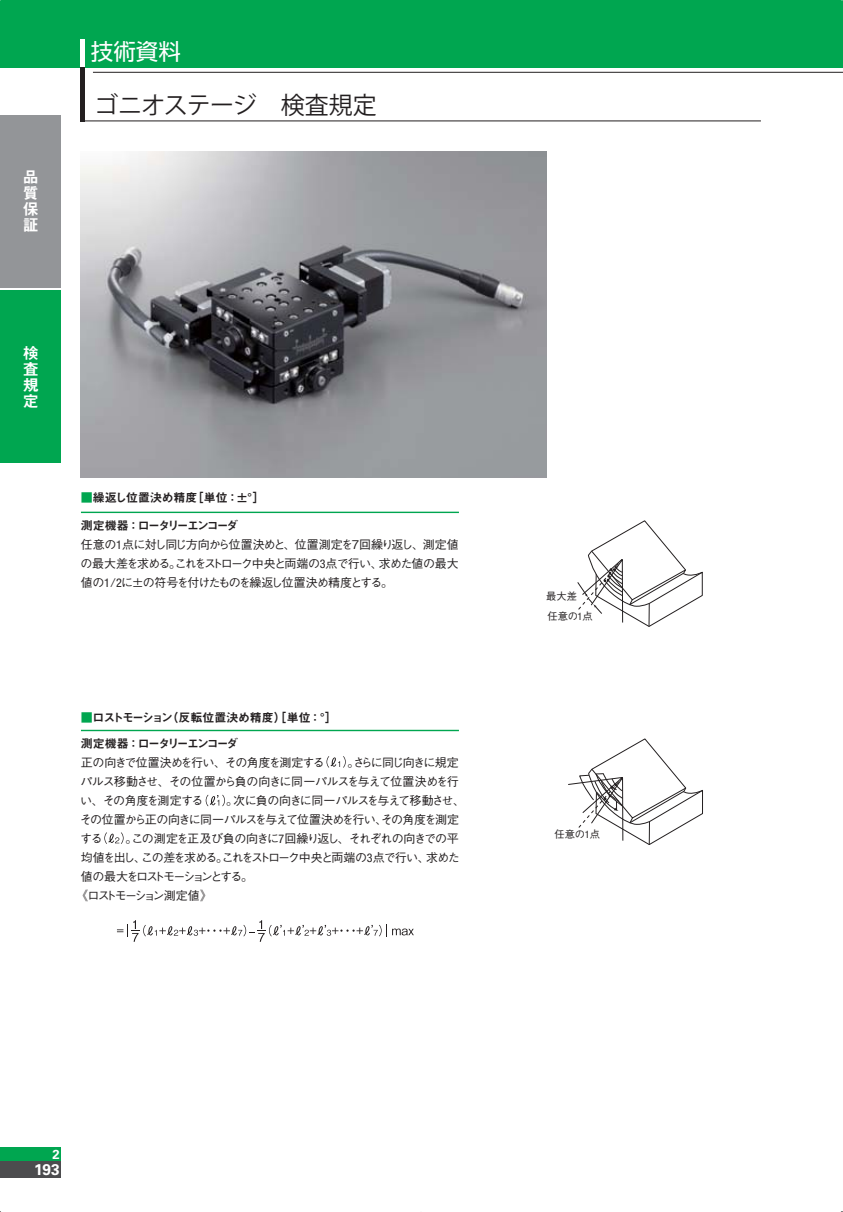
<style>
.page{position:relative;width:843px;height:1212px;background:#fff}
.page>*{position:absolute;margin:0;border:0;box-sizing:border-box;transform-origin:0 0}
.t1{font:24.07px "Koz Go Pro Regular 90 msp RKSJ H";letter-spacing:-.02em;color:#231f20}
.t2{font:22.5px "Shin Go Pro Regular 90 msp RKSJ H";color:#fff}
.t3{font:15.97px/16px "Midashi Go Pro MB31 90 msp RKSJ V";color:#fff;text-align:justify}
.t4{font:700 15.53px "Univers LT Std";color:#fff}
.t5{font:700 13.05px "Univers LT Std";color:#fff}
.t6{font:11.92px/18.9px "Gothic BBB Pro Medium 90 msp RKSJ H";letter-spacing:-.095em;color:#231f20;text-align:justify}
.t7{font:11.92px "Gothic BBB Pro Medium 90 msp RKSJ H";letter-spacing:-.135em;color:#231f20}
.t8{font:11.92px "Gothic BBB Pro Medium 90 msp RKSJ H";letter-spacing:-.07em;color:#231f20}
.t9{font:11.92px "Gothic BBB Pro Medium 90 msp RKSJ H";letter-spacing:-.075em;color:#231f20}
.t10{font:11.92px "Gothic BBB Pro Medium 90 msp RKSJ H";letter-spacing:-.065em;color:#231f20}
.t11{font:11.92px "Midashi Go Pro MB31 90 msp RKSJ V";letter-spacing:-.175em;color:#231f20}
.t12{font:11.92px "Midashi Go Pro MB31 90 msp RKSJ V";letter-spacing:-.03em;color:#231f20}
.t13{font:11.92px "Midashi Go Pro MB31 90 msp RKSJ V";color:#231f20}
.t14{font:11.92px "Gothic BBB Pro Medium 90 msp RKSJ H";letter-spacing:-.17em;color:#231f20}
.t15{font:11.92px "Gothic BBB Pro Medium 90 msp RKSJ H";letter-spacing:-.16em;color:#231f20}
.t16{font:10.35px/20.2px "Gothic BBB Pro Medium 90 msp RKSJ H";color:#231f20}
.s1{color:#00a650}
.s2{font-family:"Helvetica Neue LT Std";font-stretch:condensed}
</style>
<div class="page">
<div style="left:0;top:0;width:841px;height:67px;background:#00a650"></div>
<div style="left:0;top:1147px;width:61px;height:14px;background:#00a650"></div>
<div style="left:0;top:1161px;width:61px;height:16px;background:#4c4c4e"></div>
<hr style="left:841px;top:0;width:2px;height:67px;background:#00a650">
<hr style="left:81px;top:39px;width:4px;height:28px;background:#fff">
<hr style="left:81px;top:67px;width:4px;height:54px;background:#231f20">
<hr style="left:81px;top:120px;width:680px;height:1px;background:#231f20">
<hr style="left:93px;top:72px;width:750px;height:1px;background:#231f20">
<div style="left:0;top:115px;width:61px;height:172px;background:#939598"></div>
<div style="left:0;top:290px;width:61px;height:172px;background:#00a650"></div>
<img style="left:81px;top:151px;width:466px;height:326px">
<hr style="left:81px;top:511px;width:378px;height:2px;background:#00a650">
<hr style="left:81px;top:729px;width:378px;height:2px;background:#00a650">
<svg style="left:117px;top:920px;width:297px;height:21px"></svg>
<svg style="left:577px;top:520px;width:126px;height:107px"></svg>
<svg style="left:568px;top:738px;width:135px;height:107px"></svg>
<svg style="left:326px;top:756px;width:20px;height:11px"></svg>
<svg style="left:206px;top:794px;width:19px;height:12px"></svg>
<svg style="left:104px;top:832px;width:20px;height:11px"></svg>
<h3 class="t3" style="left:23px;top:171px;width:17px">品質保証</h3>
<h2 class="t2" style="left:91px;top:43px;width:91px">技術資料</h2>
<h1 class="t1" style="left:94px;top:96px;width:284px">ゴニオステージ　検査規定</h1>
<h3 class="t3" style="left:23px;top:347px;width:17px">検査規定</h3>
<p class="t13" style="left:81px;top:493px;width:185px"><span class="s1">■</span>繰返し位置決め精度［単位：±°］</p>
<p class="t11" style="left:81px;top:520px;width:159px">測定機器：ロータリーエンコーダ</p>
<p class="t6" style="left:81px;top:536px;width:380px">任意の<span class="s2">1</span>点に対し同じ方向から位置決めと、位置測定を７回繰り返し、測定値の最大差を求める。これをストローク中央と両端の<span class="s2">3</span>点で行い、求めた値の最大値の<span class="s2">1</span>/<span class="s2">2</span>に±の符号を付けたものを繰返し位置決め精度とする。</p>
<p class="t12" style="left:81px;top:713px;width:257px"><span class="s1">■</span>ロストモーション（反転位置決め精度）［単位：°］</p>
<p class="t11" style="left:81px;top:738px;width:159px">測定機器：ロータリーエンコーダ</p>
<p class="t6" style="left:81px;top:754px;width:379px">正の向きで位置決めを行い、その角度を測定する　　。さらに同じ向きに規定</p>
<p class="t10" style="left:80px;top:776px;width:380px">パルス移動させ、その位置から負の向きに同一パルスを与えて位置決めを行</p>
<p class="t8" style="left:80px;top:795px;width:386px">い、その角度を測定する　　。次に負の向きに同一パルスを与えて移動させ、</p>
<p class="t9" style="left:80px;top:814px;width:381px">その位置から正の向きに同一パルスを与えて位置決めを行い、その角度を測定</p>
<p class="t6" style="left:80px;top:830px;width:380px">する　　。この測定を正及び負の向きに<span class="s2">7</span>回繰り返し、それぞれの向きでの平</p>
<p class="t7" style="left:81px;top:852px;width:380px">均値を出し、この差を求める。これをストローク中央と両端の<span class="s2">3</span>点で行い、求めた</p>
<p class="t14" style="left:81px;top:871px;width:174px">値の最大をロストモーションとする。</p>
<p class="t15" style="left:76px;top:890px;width:137px">《ロストモーション測定値》</p>
<p class="t16" style="left:546px;top:587px;width:48px">最大差<br>任意の<span class="s2">1</span>点</p>
<p class="t16" style="left:555px;top:825px;width:47px">任意の<span class="s2">1</span>点</p>
<p class="t5" style="left:53px;top:1146px;width:9px">2</p>
<h3 class="t4" style="left:34px;top:1160px;width:27px">193</h3>
</div>
